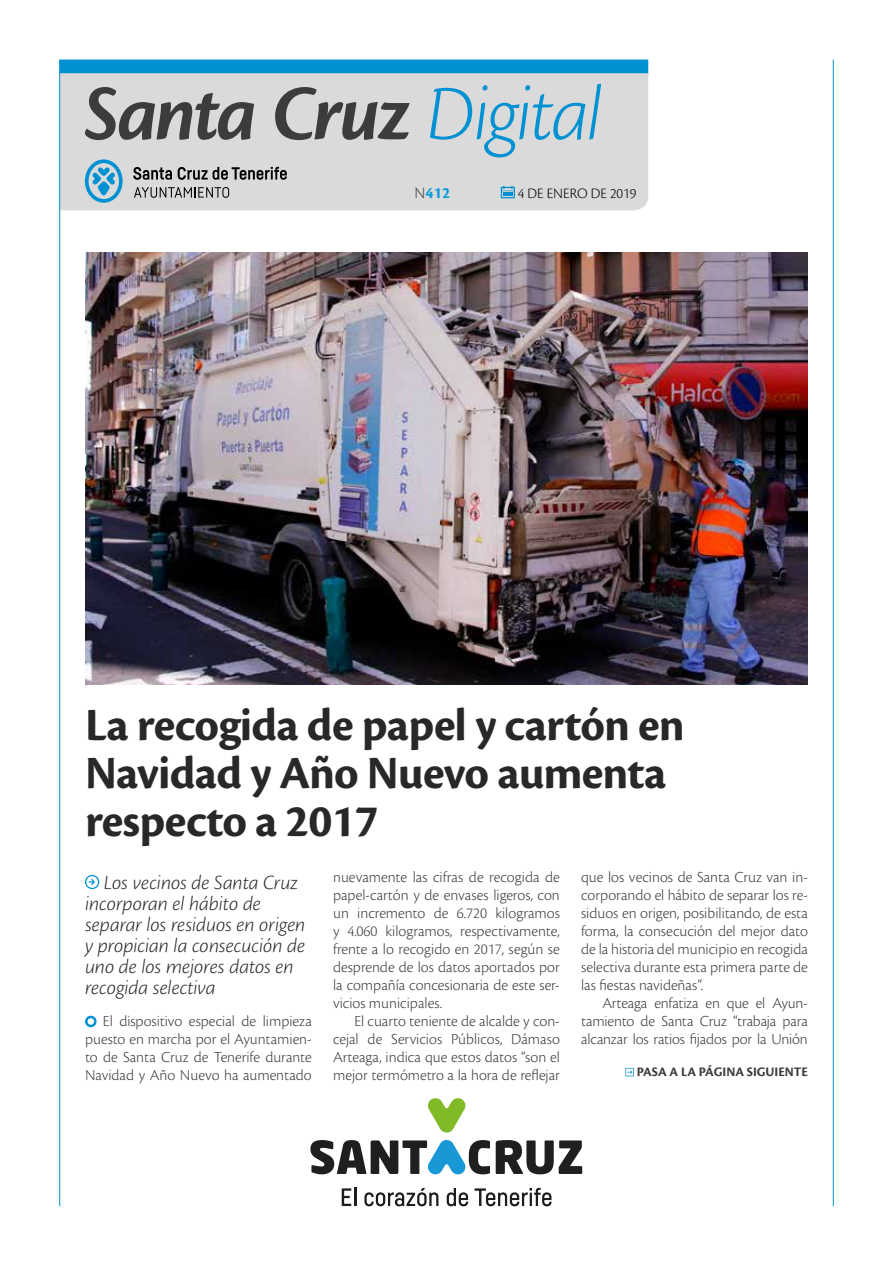
<style>
.page{position:relative;width:893px;height:1263px;background:#fff}
.page>*{position:absolute;margin:0;border:0;box-sizing:border-box;transform-origin:0 0}
.t1{font:81px "Cronos Pro Bold Disp It";letter-spacing:-.03em;color:#3c3c3b}
.t2{font:700 48px/48px "Cronos Pro";letter-spacing:-.015em;color:#282827}
.t3{font:italic 300 21px/21px "Cronos Pro";letter-spacing:-.005em;color:#282827}
.t4{font:700 16.5px "Cronos Pro";color:#079bd8}
.t5{font:300 15.9px/18px "Cronos Pro";letter-spacing:-.005em;color:#3c3c3b;text-align:justify}
.t6{font:300 15px "Cronos Pro";color:#000}
.t7{font:700 13.5px "Cronos Pro";color:#3c3c3b}
.s1{font-family:"Cronos Pro";font-weight:300;font-style:italic;color:#0091d3}
.s2{font-weight:300;color:#3c3c3b}
</style>
<div class="page">
<div style="left:60px;top:60px;width:588px;height:15px;background:#0091d3"></div>
<div style="left:60px;top:72px;width:589px;height:139px;background:#dadada"></div>
<svg style="left:501px;top:186px;width:14px;height:12px"></svg>
<svg style="left:85px;top:159px;width:38px;height:44px;background:#7abad6"></svg>
<svg style="left:133px;top:167px;width:39px;height:13px"></svg>
<svg style="left:178px;top:167px;width:109px;height:13px"></svg>
<svg style="left:134px;top:187px;width:95px;height:11px"></svg>
<svg style="left:428px;top:1098px;width:38px;height:34px"></svg>
<svg style="left:310px;top:1140px;width:272px;height:35px"></svg>
<svg style="left:342px;top:1188px;width:14px;height:18px"></svg>
<svg style="left:364px;top:1188px;width:74px;height:18px"></svg>
<svg style="left:447px;top:1188px;width:21px;height:18px"></svg>
<svg style="left:475px;top:1188px;width:77px;height:18px"></svg>
<hr style="left:833px;top:60px;width:1px;height:1146px;background:#0091d3">
<hr style="left:59px;top:60px;width:1px;height:1146px;background:#0091d3">
<svg style="left:85px;top:1015px;width:12px;height:13px"></svg>
<img style="left:85px;top:252px;width:723px;height:432px">
<svg style="left:85px;top:875px;width:14px;height:14px"></svg>
<svg style="left:625px;top:1068px;width:9px;height:8px"></svg>
<h1 class="t1" style="left:85px;top:67px;width:519px">Santa Cruz <span class="s1">Digital</span></h1>
<p class="t4" style="left:414px;top:184px;width:38px"><span class="s2">N</span>412</p>
<p class="t6" style="left:518px;top:185px;width:120px">4 DE ENERO DE 2019</p>
<h2 class="t2" style="left:85px;top:701px;width:601px">La recogida de papel y cartón en<br>Navidad y Año Nuevo aumenta respecto a 2017</h2>
<h3 class="t3" style="left:85px;top:872px;width:222px;text-indent:19px">Los vecinos de Santa Cruz incorporan el hábito de separar los residuos en origen y propician la consecución de uno de los mejores datos en recogida selectiva</h3>
<p class="t5" style="left:333px;top:868px;width:228px">nuevamente las cifras de recogida de papel-cartón y de envases ligeros, con un incremento de 6.720 kilogramos y 4.060 kilogramos, respectivamente, frente a lo recogido en 2017, según se desprende de los datos aportados por la compañía concesionaria de este ser&shy;vicios municipales.</p>
<p class="t5" style="left:333px;top:1012px;width:228px;text-indent:21px">El cuarto teniente de alcalde y con&shy;cejal de Servicios Públicos, Dámaso Arteaga, indica que estos datos “son el mejor termómetro a la hora de reflejar</p>
<p class="t5" style="left:581px;top:868px;width:228px">que los vecinos de Santa Cruz van in&shy;corporando el hábito de separar los re&shy;siduos en origen, posibilitando, de esta forma, la consecución del mejor dato de la historia del municipio en recogida selectiva durante esta primera parte de las fiestas navideñas”.</p>
<p class="t5" style="left:581px;top:994px;width:228px;text-indent:21px">Arteaga enfatiza en que el Ayun&shy;tamiento de Santa Cruz “trabaja para alcanzar los ratios fijados por la Unión</p>
<p class="t5" style="left:85px;top:1012px;width:228px;text-indent:18px">El dispositivo especial de limpieza puesto en marcha por el Ayuntamien&shy;to de Santa Cruz de Tenerife durante Navidad y Año Nuevo ha aumentado</p>
<p class="t7" style="left:637px;top:1064px;width:173px">PASA A LA PÁGINA SIGUIENTE</p>
</div>
